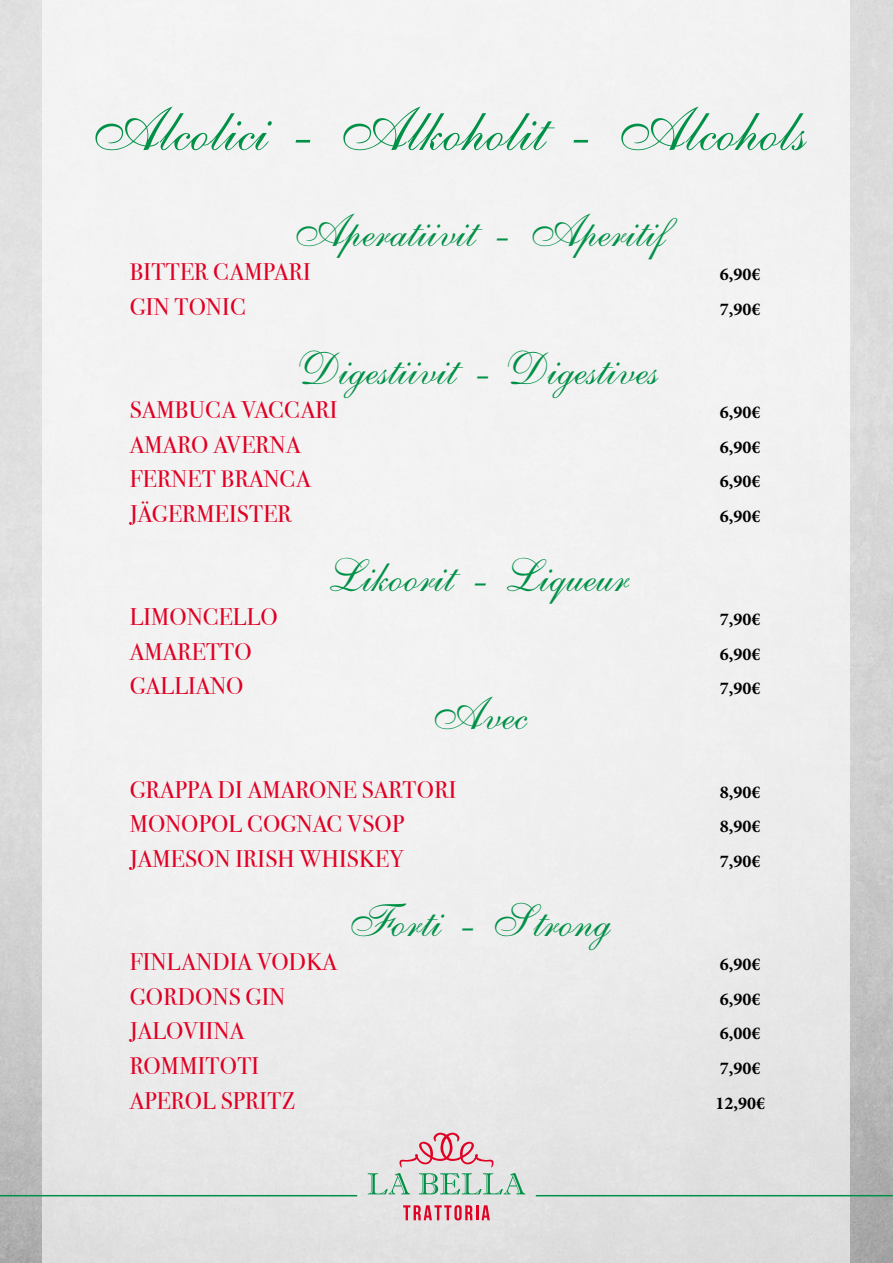
<style>
.page{position:relative;width:893px;height:1263px;background:#fff}
.page>*{position:absolute;margin:0;border:0;box-sizing:border-box;transform-origin:0 0}
.t1{font:60px "ALS Script";color:#009147}
.t2{font:45px "ALS Script";color:#009147}
.t3{font:24px "Bodoni Svty Two ITCTT Book";letter-spacing:.01em;color:#e00024}
.t4{font:700 18px "Minion Pro";color:#000}
</style>
<div class="page">
<img style="left:0;top:0;width:893px;height:1263px">
<div style="left:43px;top:0;width:807px;height:1263px;background:linear-gradient(to bottom,#f7f6f7,#e6e6e6)"></div>
<svg style="left:368px;top:1173px;width:42px;height:21px"></svg>
<svg style="left:419px;top:1173px;width:106px;height:21px;background:#aed0be"></svg>
<svg style="left:399px;top:1133px;width:95px;height:34px;background:#e4bcc2"></svg>
<svg style="left:403px;top:1205px;width:87px;height:15px"></svg>
<hr style="left:536px;top:1195px;width:357px;height:1px;background:#009147">
<hr style="left:0;top:1195px;width:357px;height:1px;background:#009147">
<h1 class="t1" style="left:87px;top:104px;width:721px">Alcolici - Alkoholit - Alcohols</h1>
<h2 class="t2" style="left:290px;top:212px;width:377px">Aperatiivit - Aperitif</h2>
<p class="t3" style="left:130px;top:258px;width:183px">BITTER CAMPARI</p>
<p class="t4" style="left:720px;top:262px;width:42px">6,90€</p>
<p class="t3" style="left:130px;top:292px;width:117px">GIN TONIC</p>
<p class="t4" style="left:720px;top:296px;width:42px">7,90€</p>
<h2 class="t2" style="left:298px;top:350px;width:362px">Digestiivit - Digestives</h2>
<p class="t3" style="left:130px;top:396px;width:209px">SAMBUCA VACCARI</p>
<p class="t4" style="left:720px;top:400px;width:42px">6,90€</p>
<p class="t3" style="left:130px;top:430px;width:172px">AMARO AVERNA</p>
<p class="t4" style="left:720px;top:434px;width:42px">6,90€</p>
<p class="t3" style="left:130px;top:465px;width:182px">FERNET BRANCA</p>
<p class="t4" style="left:720px;top:469px;width:42px">6,90€</p>
<p class="t3" style="left:130px;top:499px;width:163px">JÄGERMEISTER</p>
<p class="t4" style="left:720px;top:503px;width:42px">6,90€</p>
<h2 class="t2" style="left:327px;top:557px;width:303px">Likoorit - Liqueur</h2>
<p class="t3" style="left:130px;top:603px;width:150px">LIMONCELLO</p>
<p class="t4" style="left:720px;top:607px;width:42px">7,90€</p>
<p class="t3" style="left:130px;top:637px;width:124px">AMARETTO</p>
<p class="t4" style="left:720px;top:641px;width:42px">6,90€</p>
<p class="t3" style="left:130px;top:672px;width:115px">GALLIANO</p>
<p class="t4" style="left:720px;top:676px;width:42px">7,90€</p>
<h2 class="t2" style="left:428px;top:695px;width:101px">Avec</h2>
<p class="t3" style="left:130px;top:775px;width:328px">GRAPPA DI AMARONE SARTORI</p>
<p class="t4" style="left:720px;top:779px;width:42px">8,90€</p>
<p class="t3" style="left:130px;top:810px;width:276px">MONOPOL COGNAC VSOP</p>
<p class="t4" style="left:720px;top:814px;width:42px">8,90€</p>
<p class="t3" style="left:130px;top:844px;width:276px">JAMESON IRISH WHISKEY</p>
<p class="t4" style="left:720px;top:848px;width:42px">7,90€</p>
<h2 class="t2" style="left:345px;top:902px;width:267px">Forti - Strong</h2>
<p class="t3" style="left:130px;top:948px;width:209px">FINLANDIA VODKA</p>
<p class="t4" style="left:720px;top:952px;width:42px">6,90€</p>
<p class="t3" style="left:130px;top:982px;width:157px">GORDONS GIN</p>
<p class="t4" style="left:720px;top:986px;width:42px">6,90€</p>
<p class="t3" style="left:130px;top:1017px;width:116px">JALOVIINA</p>
<p class="t4" style="left:720px;top:1021px;width:42px">6,00€</p>
<p class="t3" style="left:130px;top:1051px;width:131px">ROMMITOTI</p>
<p class="t4" style="left:720px;top:1055px;width:42px">7,90€</p>
<p class="t3" style="left:130px;top:1086px;width:167px">APEROL SPRITZ</p>
<p class="t4" style="left:715px;top:1090px;width:51px">12,90€</p>
</div>
